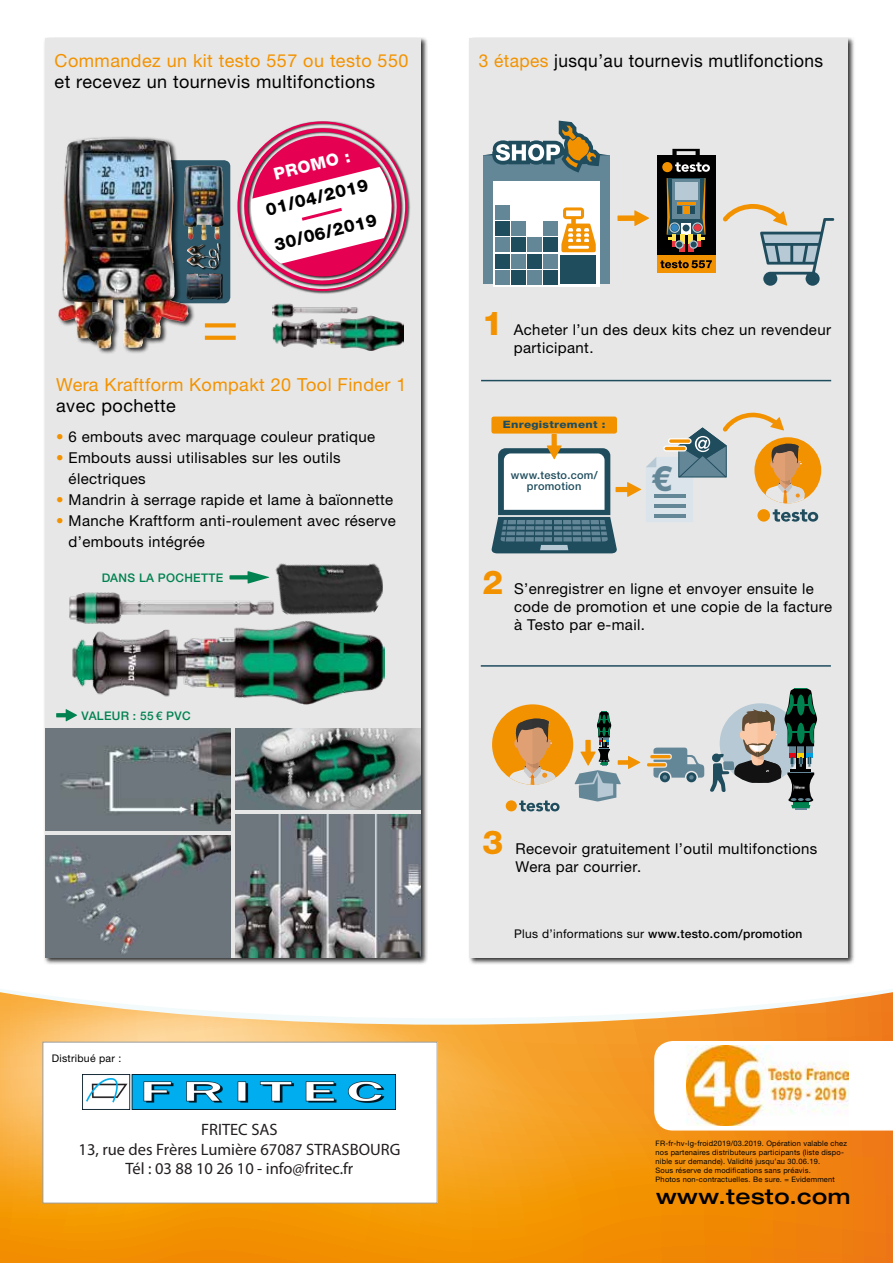
<style>
.page{position:relative;width:893px;height:1263px;background:#fff}
.page>*{position:absolute;margin:0;border:0;box-sizing:border-box;transform-origin:0 0}
.t1{font:61.2px "Helvetica Neue LTW1 G";color:#f39200}
.t2{font:800 35.4px "Helvetica Neue LTW1 G";color:#648798}
.t3{font:500 expanded 21px "Helvetica Neue LTW1 G";letter-spacing:.025em;color:#000}
.t4{font:18px "Helvetica Neue LTW1 G";letter-spacing:.025em;color:#f39200}
.t5{font:18px "Helvetica Neue LTW1 G";letter-spacing:.025em;color:#000}
.t6{font:17.85px "Helvetica Neue LTW1 G";letter-spacing:.025em;color:#000}
.t7{font:800 17.25px/36px "Helvetica Neue LTW1 G";color:#000}
.t8{font:800 16.65px "Helvetica Neue LTW1 G";color:#fff}
.t9{font:16.5px/19.8px "Myriad Pro";color:#231f20;text-align:center}
.t10{font:15px/18px "Helvetica Neue LTW1 G";letter-spacing:.025em;color:#000}
.t11{font:500 12px "Helvetica Neue LTW1 G";letter-spacing:.025em;color:#000}
.t12{font:500 11.85px "Helvetica Neue LTW1 G";letter-spacing:.025em;color:#008250}
.t13{font:500 10.95px/11.9px "Helvetica Neue LTW1 G";letter-spacing:.025em;color:#1f4d5e;text-align:center}
.t14{font:10.5px "Helvetica Neue LTW1 G";letter-spacing:.025em;color:#000}
.t15{font:800 10.2px "Helvetica Neue LTW1 G";letter-spacing:.025em;color:#1f4d5e;scale:1.15 1}
.t16{font:7.5px/9px "Helvetica Neue LTW1 G";letter-spacing:.025em;color:#000}
.s1{color:#f39200}
.s2{font-weight:800;font-size:33px;color:#f39200}
.s3{font-weight:400}
</style>
<div class="page">
<svg style="left:0;top:992px;width:893px;height:271px;background:#f4a539"></svg>
<div style="left:43px;top:1042px;width:394px;height:161px;background:#fff"></div>
<div style="left:43px;top:1042px;width:394px;height:161px;border:1px solid #9d9d9c"></div>
<svg style="left:654px;top:1041px;width:239px;height:89px"></svg>
<img style="left:687px;top:1045px;width:162px;height:80px">
<div style="left:468px;top:37px;width:387px;height:928px;background:#000;opacity:.8"></div>
<div style="left:469px;top:38px;width:379px;height:920px;background:#e7e7e7"></div>
<div style="left:492px;top:704px;width:81px;height:81px;background:#f39200;border-radius:50%"></div>
<svg style="left:509px;top:718px;width:47px;height:67px"></svg>
<hr style="left:650px;top:755px;width:21px;height:3px;background:#f39200">
<svg style="left:653px;top:747px;width:51px;height:35px"></svg>
<hr style="left:647px;top:763px;width:19px;height:3px;background:#f39200">
<svg style="left:575px;top:712px;width:65px;height:89px"></svg>
<svg style="left:710px;top:688px;width:107px;height:122px"></svg>
<svg style="left:519px;top:800px;width:41px;height:11px"></svg>
<div style="left:506px;top:800px;width:11px;height:11px;background:#f39200;border-radius:50%"></div>
<svg style="left:617px;top:210px;width:32px;height:16px"></svg>
<div style="left:657px;top:155px;width:59px;height:118px;background:#000"></div>
<div style="left:657px;top:256px;width:59px;height:17px;background:#f39200"></div>
<svg style="left:667px;top:178px;width:39px;height:74px;background:#75786b"></svg>
<svg style="left:675px;top:241px;width:8px;height:7px"></svg>
<div style="left:675px;top:240px;width:9px;height:9px;border:1px solid #b6c9d4;border-radius:50%"></div>
<svg style="left:660px;top:260px;width:52px;height:8px"></svg>
<svg style="left:672px;top:149px;width:38px;height:23px"></svg>
<div style="left:662px;top:162px;width:10px;height:10px;background:#f39200;border-radius:50%"></div>
<svg style="left:723px;top:204px;width:112px;height:82px"></svg>
<div style="left:483px;top:155px;width:126px;height:129px;background:#648798"></div>
<div style="left:493px;top:181px;width:106px;height:106px;background:#fff"></div>
<div style="left:495px;top:254px;width:15px;height:14px;background:#1f4d5e"></div>
<div style="left:511px;top:254px;width:15px;height:14px;background:#648798"></div>
<div style="left:527px;top:254px;width:15px;height:14px;background:#1f4d5e"></div>
<div style="left:495px;top:238px;width:15px;height:14px;background:#648798"></div>
<div style="left:511px;top:238px;width:15px;height:14px;background:#1f4d5e"></div>
<div style="left:544px;top:238px;width:14px;height:14px;background:#1f4d5e"></div>
<div style="left:495px;top:221px;width:15px;height:15px;background:#1f4d5e"></div>
<div style="left:511px;top:221px;width:15px;height:15px;background:#648798"></div>
<div style="left:544px;top:221px;width:14px;height:15px;background:#648798"></div>
<div style="left:495px;top:205px;width:15px;height:14px;background:#648798"></div>
<div style="left:527px;top:238px;width:15px;height:14px;background:#648798"></div>
<div style="left:544px;top:254px;width:14px;height:14px;background:#648798"></div>
<div style="left:561px;top:255px;width:35px;height:29px;background:#1f4d5e"></div>
<svg style="left:561px;top:207px;width:35px;height:45px"></svg>
<div style="left:495px;top:270px;width:15px;height:14px;background:#648798"></div>
<div style="left:511px;top:270px;width:15px;height:14px;background:#1f4d5e"></div>
<div style="left:544px;top:270px;width:14px;height:14px;background:#1f4d5e"></div>
<div style="left:527px;top:270px;width:15px;height:14px;background:#648798"></div>
<svg style="left:484px;top:121px;width:124px;height:52px"></svg>
<svg style="left:492px;top:412px;width:326px;height:141px"></svg>
<div style="left:757px;top:509px;width:13px;height:13px;background:#f39200;border-radius:50%"></div>
<div style="left:491px;top:416px;width:126px;height:18px;background:#f39200;border-radius:2px"></div>
<div style="left:44px;top:37px;width:384px;height:928px;background:#000;opacity:.8"></div>
<div style="left:45px;top:38px;width:375px;height:920px;background:#e7e7e7"></div>
<img style="left:235px;top:814px;width:185px;height:144px">
<img style="left:235px;top:728px;width:185px;height:81px">
<img style="left:45px;top:835px;width:185px;height:123px">
<img style="left:70px;top:592px;width:315px;height:112px">
<img style="left:45px;top:728px;width:185px;height:103px">
<img style="left:275px;top:563px;width:108px;height:54px">
<svg style="left:229px;top:571px;width:40px;height:12px"></svg>
<svg style="left:56px;top:709px;width:21px;height:12px"></svg>
<hr style="left:481px;top:380px;width:350px;height:1px;background:#1f4d5e">
<hr style="left:481px;top:665px;width:350px;height:2px;background:#1f4d5e">
<div style="left:237px;top:121px;width:174px;height:173px;background:#000;opacity:.8"></div>
<svg style="left:237px;top:121px;width:172px;height:171px"></svg>
<img style="left:118px;top:160px;width:112px;height:143px;border-radius:6px">
<img style="left:196px;top:165px;width:11px;height:75px">
<div style="left:186px;top:274px;width:37px;height:26px;background:#000;opacity:.75"></div>
<img style="left:196px;top:274px;width:25px;height:24px">
<div style="left:187px;top:243px;width:34px;height:27px;background:#000;opacity:.75"></div>
<img style="left:196px;top:243px;width:23px;height:14px">
<img style="left:196px;top:253px;width:22px;height:14px">
<div style="left:57px;top:136px;width:139px;height:219px;background:#000;opacity:.8"></div>
<img style="left:58px;top:138px;width:68px;height:210px">
<img style="left:272px;top:304px;width:131px;height:47px">
<img style="left:83px;top:1074px;width:313px;height:35px">
<p class="t4" style="left:55px;top:50px;width:355px">Commandez un kit testo 557 ou testo 550</p>
<p class="t5" style="left:55px;top:71px;width:322px">et recevez un tournevis multifonctions</p>
<h1 class="t1" style="left:202px;top:287px;width:38px">=</h1>
<p class="t8" style="left:272px;top:165px;width:79px;rotate:-14deg">PROM O :</p>
<p class="t7" style="left:262px;top:192px;width:106px;rotate:-14deg">01/04/2019<br>30/06/2019</p>
<p class="t4" style="left:56px;top:374px;width:352px">Wera Kraftform Kompakt 20 Tool Finder 1</p>
<p class="t5" style="left:56px;top:395px;width:121px">avec pochette</p>
<p class="t10" style="left:56px;top:428px;width:321px"><span class="s1">•</span> 6 embouts avec marquage couleur pratique</p>
<p class="t10" style="left:69px;top:447px;width:274px;line-height:21px;text-indent:-12px"><span class="s1">•</span> Embouts aussi utilisables sur les outils électriques</p>
<p class="t10" style="left:56px;top:491px;width:338px"><span class="s1">•</span> Mandrin à serrage rapide et lame à baïonnette</p>
<p class="t10" style="left:69px;top:510px;width:329px;line-height:21px;text-indent:-12px"><span class="s1">•</span> Manche Kraftform anti-roulement avec réserve d’embouts intégrée</p>
<p class="t12" style="left:102px;top:570px;width:123px">DANS LA POCHETTE</p>
<p class="t12" style="left:82px;top:709px;width:110px">VALEUR : 55 € PVC</p>
<p class="t14" style="left:52px;top:1052px;width:71px">Distribué par :</p>
<p class="t9" style="left:79px;top:1119px;width:323px">FRITEC SAS<br>13, rue des Frères Lumière 67087 STRASBOURG<br>Tél : 03 88 10 26 10 - info@fritec.fr</p>
<p class="t6" style="left:479px;top:50px;width:346px"><span class="s1">3 étapes</span> jusqu’au tournevis mutlifonctions</p>
<p class="t10" style="left:514px;top:321px;width:319px;text-indent:-32px"><span class="s2">1</span> Acheter l’un des deux kits chez un revendeur participant.</p>
<p class="t15" style="left:503px;top:418px;width:91px">Enregistrement :</p>
<p class="t13" style="left:511px;top:469px;width:89px">www.testo.com/ promotion</p>
<h2 class="t2" style="left:651px;top:457px;width:24px">€</h2>
<p class="t10" style="left:514px;top:580px;width:319px;text-indent:-32px"><span class="s2">2</span> S’enregistrer en ligne et envoyer ensuite le code de promotion et une copie de la facture à Testo par e-mail.</p>
<p class="t10" style="left:515px;top:839px;width:304px;text-indent:-33px"><span class="s2">3</span> Recevoir gratuitement l’outil multifonctions<br>Wera par courrier.</p>
<p class="t11" style="left:514px;top:926px;width:290px"><span class="s3">Plus d’informations sur</span> www.testo.com/promotion</p>
<p class="t16" style="left:656px;top:1139px;width:193px">FR-fr-hv-lg-froid2019/03.2019. Opération valable chez nos partenaires distributeurs participants (liste dispo&shy;nible sur demande). Validité jusqu’au 30.06.19.<br>Sous réserve de modifications sans préavis.<br>Photos non-contractuelles. Be sure. = Evidemment</p>
<h3 class="t3" style="left:656px;top:1183px;width:196px">www.testo.com</h3>
</div>
